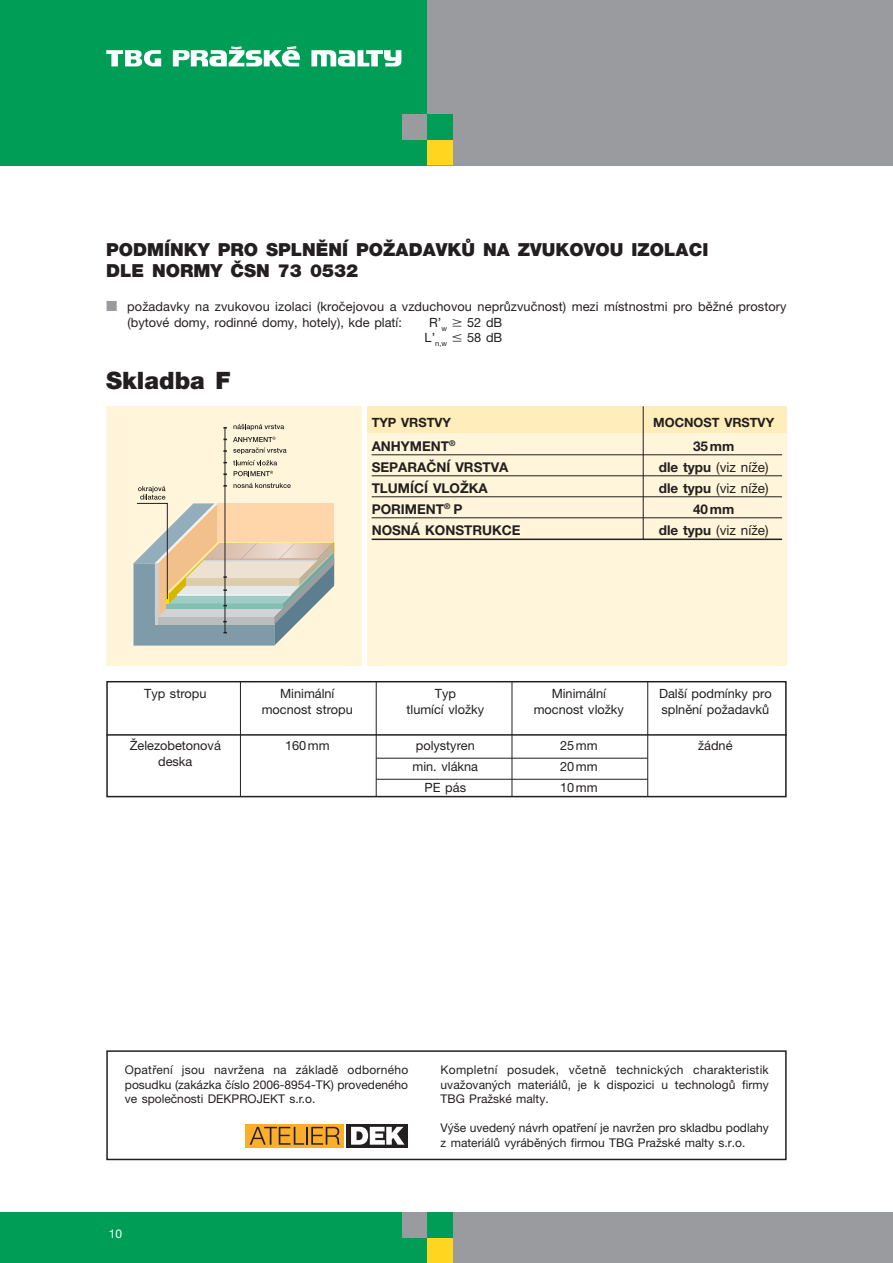
<style>
.page{position:relative;width:893px;height:1263px;background:#fff}
.page>*{position:absolute;margin:0;border:0;box-sizing:border-box;transform-origin:0 0}
.t1{font:900 24px "Helvetica Neue CE";color:#231f20}
.t2{font:900 18px/21.6px "Helvetica Neue CE";color:#231f20}
.t3{font:700 13.5px "Helvetica Neue CE";color:#231f20}
.t4{font:13.5px "Helvetica Neue CE";color:#231f20}
.t5{font:12.75px/15.3px "Helvetica Neue CE";color:#231f20}
.t6{font:700 12.75px "Helvetica Neue CE";color:#231f20}
.t7{font:12px/14.4px "Helvetica Neue CE";color:#231f20;text-align:justify}
.t8{font:12px "Helvetica Neue CE";color:#fff}
.t9{font:7.5px "Helvetica Neue CE";color:#231f20}
.s1{font-family:"European Pi Three";font-size:13.5px;color:#999b9e}
.s2{font-family:"European Pi Two"}
.s3{font-weight:700}
</style>
<div class="page">
<div style="left:0;top:0;width:428px;height:165px;background:#009d57"></div>
<div style="left:428px;top:0;width:465px;height:165px;background:#999b9e"></div>
<div style="left:428px;top:139px;width:25px;height:26px;background:#ffd51f"></div>
<div style="left:402px;top:114px;width:26px;height:25px;background:#999b9e"></div>
<div style="left:428px;top:114px;width:25px;height:25px;background:#009d57"></div>
<svg style="left:106px;top:50px;width:55px;height:16px"></svg>
<svg style="left:311px;top:50px;width:90px;height:16px"></svg>
<svg style="left:173px;top:46px;width:127px;height:20px"></svg>
<div style="left:0;top:1212px;width:428px;height:51px;background:#009d57"></div>
<div style="left:428px;top:1212px;width:465px;height:51px;background:#999b9e"></div>
<div style="left:428px;top:1237px;width:25px;height:26px;background:#ffd51f"></div>
<div style="left:402px;top:1212px;width:26px;height:25px;background:#999b9e"></div>
<div style="left:428px;top:1212px;width:25px;height:25px;background:#009d57"></div>
<div style="left:367px;top:406px;width:420px;height:260px;background:#fff5da"></div>
<div style="left:106px;top:406px;width:255px;height:260px;background:#fff5da"></div>
<div style="left:367px;top:406px;width:420px;height:26px;background:#feb"></div>
<svg style="left:233px;top:437px;width:42px;height:5px"></svg>
<svg style="left:233px;top:460px;width:44px;height:5px"></svg>
<svg style="left:233px;top:424px;width:51px;height:6px"></svg>
<svg style="left:233px;top:448px;width:54px;height:6px"></svg>
<svg style="left:234px;top:471px;width:39px;height:5px"></svg>
<hr style="left:225px;top:428px;width:1px;height:205px;background:#231f20">
<svg style="left:133px;top:483px;width:201px;height:163px"></svg>
<hr style="left:372px;top:454px;width:410px;height:1px;background:#231f20">
<hr style="left:372px;top:475px;width:410px;height:1px;background:#231f20">
<hr style="left:372px;top:496px;width:410px;height:1px;background:#231f20">
<hr style="left:372px;top:517px;width:410px;height:1px;background:#231f20">
<hr style="left:372px;top:539px;width:410px;height:1px;background:#231f20">
<div style="left:106px;top:681px;width:681px;height:116px;border:2px solid #231f20"></div>
<hr style="left:106px;top:734px;width:681px;height:2px;background:#231f20">
<hr style="left:376px;top:758px;width:272px;height:1px;background:#231f20">
<hr style="left:376px;top:779px;width:272px;height:1px;background:#231f20">
<hr style="left:240px;top:682px;width:1px;height:115px;background:#231f20">
<hr style="left:376px;top:682px;width:1px;height:115px;background:#231f20">
<hr style="left:512px;top:682px;width:1px;height:115px;background:#231f20">
<hr style="left:647px;top:682px;width:1px;height:114px;background:#231f20">
<hr style="left:643px;top:406px;width:1px;height:134px;background:#231f20">
<div style="left:106px;top:1050px;width:681px;height:110px;border:2px solid #231f20"></div>
<div style="left:246px;top:1123px;width:98px;height:24px;background:#fbad2c"></div>
<div style="left:346px;top:1123px;width:61px;height:24px;background:#231f20"></div>
<svg style="left:250px;top:1127px;width:90px;height:18px"></svg>
<svg style="left:351px;top:1127px;width:53px;height:18px"></svg>
<h2 class="t2" style="left:106px;top:240px;width:604px">PODMÍNKY PRO SPLNĚNÍ POŽADAVKŮ NA ZVUKOVOU IZOLACI<br>DLE NORMY ČSN 73 0532</h2>
<p class="t5" style="left:128px;top:301px;width:660px;text-indent:-21px"><span class="s1">-</span> požadavky na zvukovou izolaci (kročejovou a vzduchovou neprůzvučnost) mezi místnostmi pro běžné prostory (bytové domy, rodinné domy, hotely), kde platí:</p>
<p class="t5" style="left:429px;top:316px;width:75px">R’<sub>w</sub> <span class="s2">-</span> 52 dB</p>
<p class="t9" style="left:425px;top:341px;width:24px"><sup>L’</sup>n,w</p>
<p class="t5" style="left:467px;top:331px;width:37px">58 dB</p>
<h1 class="t1" style="left:106px;top:372px;width:126px">Skladba F</h1>
<p class="t6" style="left:372px;top:418px;width:81px">TYP VRSTVY</p>
<p class="t6" style="left:653px;top:418px;width:122px">MOCNOST VRSTVY</p>
<p class="t3" style="left:372px;top:441px;width:85px">ANHYMENT<sup>®</sup></p>
<p class="t3" style="left:693px;top:441px;width:43px">35 mm</p>
<p class="t3" style="left:372px;top:462px;width:138px">SEPARAČNÍ VRSTVA</p>
<p class="t4" style="left:659px;top:462px;width:111px"><span class="s3">dle typu</span> (viz níže)</p>
<p class="t3" style="left:372px;top:483px;width:118px">TLUMÍCÍ VLOŽKA</p>
<p class="t4" style="left:659px;top:483px;width:111px"><span class="s3">dle typu</span> (viz níže)</p>
<p class="t3" style="left:372px;top:504px;width:92px">PORIMENT<sup>®</sup> P</p>
<p class="t3" style="left:693px;top:504px;width:43px">40 mm</p>
<p class="t3" style="left:372px;top:525px;width:151px">NOSNÁ KONSTRUKCE</p>
<p class="t4" style="left:659px;top:525px;width:111px"><span class="s3">dle typu</span> (viz níže)</p>
<p class="t5" style="left:144px;top:688px;width:64px">Typ stropu</p>
<p class="t5" style="left:280px;top:688px;width:56px">Minimální</p>
<p class="t5" style="left:435px;top:688px;width:23px">Typ</p>
<p class="t5" style="left:552px;top:688px;width:56px">Minimální</p>
<p class="t5" style="left:659px;top:688px;width:114px">Další podmínky pro</p>
<p class="t5" style="left:262px;top:703px;width:93px">mocnost stropu</p>
<p class="t5" style="left:406px;top:703px;width:79px">tlumící vložky</p>
<p class="t5" style="left:534px;top:703px;width:92px">mocnost vložky</p>
<p class="t5" style="left:661px;top:703px;width:109px">splnění požadavků</p>
<p class="t5" style="left:130px;top:739px;width:93px">Železobetonová</p>
<p class="t5" style="left:285px;top:739px;width:46px">160 mm</p>
<p class="t5" style="left:416px;top:739px;width:61px">polystyren</p>
<p class="t5" style="left:560px;top:739px;width:39px">25 mm</p>
<p class="t5" style="left:698px;top:739px;width:36px">žádné</p>
<p class="t5" style="left:158px;top:756px;width:36px">deska</p>
<p class="t5" style="left:412px;top:760px;width:67px">min. vlákna</p>
<p class="t5" style="left:560px;top:760px;width:39px">20 mm</p>
<p class="t5" style="left:425px;top:781px;width:43px">PE pás</p>
<p class="t5" style="left:560px;top:781px;width:39px">10 mm</p>
<p class="t7" style="left:125px;top:1064px;width:285px">Opatření jsou navržena na základě odborného posudku (zakázka číslo 2006-8954-TK) provedeného ve společnosti DEKPROJEKT s.r.o.</p>
<p class="t7" style="left:441px;top:1064px;width:330px">Kompletní posudek, včetně technických charakteristik uvažovaných materiálů, je k dispozici u technologů firmy TBG Pražské malty.</p>
<p class="t7" style="left:441px;top:1121px;width:330px;line-height:15.3px">Výše uvedený návrh opatření je navržen pro skladbu podlahy z materiálů vyráběných firmou TBG Pražské malty s.r.o.</p>
<p class="t8" style="left:109px;top:1230px;width:15px">10</p>
</div>
